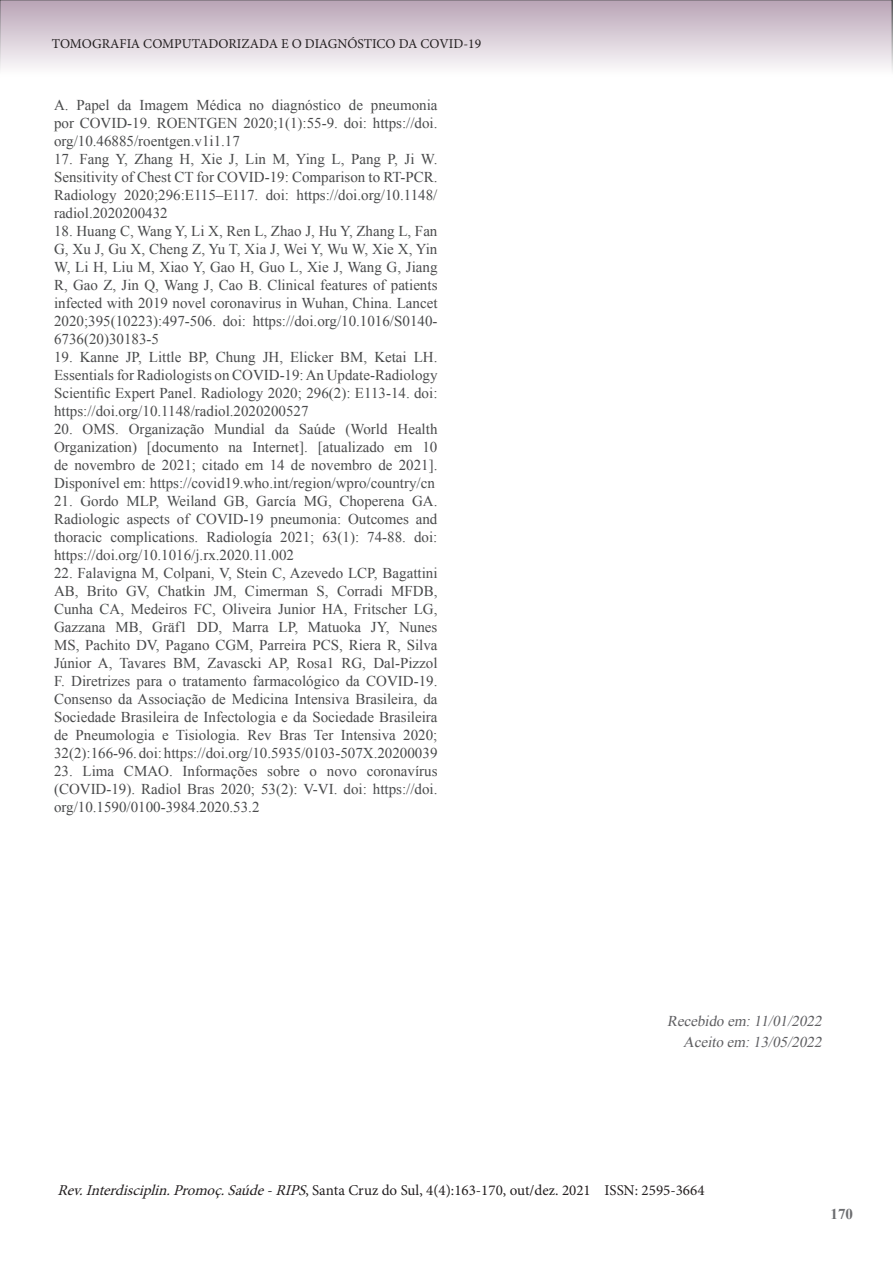
<style>
.page{position:relative;width:893px;height:1263px;background:#fff}
.page>*{position:absolute;margin:0;border:0;box-sizing:border-box;transform-origin:0 0}
.t1{font:15px/18px "Times New Roman";color:#494a4b;text-align:justify}
.t2{font:15px "Minion Pro";color:#231f20}
.t3{font:italic 15px "Times New Roman";color:#5f5f62}
.t4{font:700 15px "Times New Roman";color:#6c6d70}
.t5{font:13.5px "Minion Pro";color:#231f20}
.s1{font-style:italic}
</style>
<div class="page">
<svg style="left:0;top:0;width:893px;height:72px;background:#d8cdd7"></svg>
<p class="t5" style="left:52px;top:35px;width:431px">TOMOGRAFIA COMPUTADORIZADA E O DIAGNÓSTICO DA COVID-19</p>
<p class="t1" style="left:54px;top:96px;width:385px">A. Papel da Imagem Médica no diagnóstico de pneumonia por COVID-19. ROENTGEN 2020;1(1):55-9. doi: https://doi. org/10.46885/roentgen.v1i1.17</p>
<p class="t1" style="left:54px;top:150px;width:385px">17. Fang Y, Zhang H, Xie J, Lin M, Ying L, Pang P, Ji W.<br>Sensitivity of Chest CT for COVID-19: Comparison to RT-PCR.<br>Radiology 2020;296:E115–E117. doi: https://doi.org/10.1148/ radiol.2020200432</p>
<p class="t1" style="left:54px;top:222px;width:385px">18. Huang C, Wang Y, Li X, Ren L, Zhao J, Hu Y, Zhang L, Fan G, Xu J, Gu X, Cheng Z, Yu T, Xia J, Wei Y, Wu W, Xie X, Yin W, Li H, Liu M, Xiao Y, Gao H, Guo L, Xie J, Wang G, Jiang R, Gao Z, Jin Q, Wang J, Cao B. Clinical features of patients infected with 2019 novel coronavirus in Wuhan, China. Lancet 2020;395(10223):497-506. doi: https://doi.org/10.1016/S0140- 6736(20)30183-5</p>
<p class="t1" style="left:54px;top:348px;width:385px">19. Kanne JP, Little BP, Chung JH, Elicker BM, Ketai LH.<br>Essentials for Radiologists on COVID-19: An Update-Radiology Scientific Expert Panel. Radiology 2020; 296(2): E113-14. doi: https://doi.org/10.1148/radiol.2020200527</p>
<p class="t1" style="left:54px;top:420px;width:385px">20. OMS. Organização Mundial da Saúde (World Health Organization) [documento na Internet]. [atualizado em 10 de novembro de 2021; citado em 14 de novembro de 2021].<br>Disponível em: https://covid19.who.int/region/wpro/country/cn</p>
<p class="t1" style="left:54px;top:492px;width:385px">21. Gordo MLP, Weiland GB, García MG, Choperena GA.<br>Radiologic aspects of COVID-19 pneumonia: Outcomes and thoracic complications. Radiología 2021; 63(1): 74-88. doi: https://doi.org/10.1016/j.rx.2020.11.002</p>
<p class="t1" style="left:54px;top:564px;width:385px">22. Falavigna M, Colpani, V, Stein C, Azevedo LCP, Bagattini AB, Brito GV, Chatkin JM, Cimerman S, Corradi MFDB, Cunha CA, Medeiros FC, Oliveira Junior HA, Fritscher LG, Gazzana MB, Gräf1 DD, Marra LP, Matuoka JY, Nunes MS, Pachito DV, Pagano CGM, Parreira PCS, Riera R, Silva Júnior A, Tavares BM, Zavascki AP, Rosa1 RG, Dal-Pizzol F. Diretrizes para o tratamento farmacológico da COVID-19.<br>Consenso da Associação de Medicina Intensiva Brasileira, da Sociedade Brasileira de Infectologia e da Sociedade Brasileira de Pneumologia e Tisiologia. Rev Bras Ter Intensiva 2020; 32(2):166-96. doi: https://doi.org/10.5935/0103-507X.20200039</p>
<p class="t1" style="left:54px;top:762px;width:385px">23. Lima CMAO. Informações sobre o novo coronavírus (COVID-19). Radiol Bras 2020; 53(2): V-VI. doi: https://doi. org/10.1590/0100-3984.2020.53.2</p>
<p class="t3" style="left:667px;top:1010px;width:159px">Recebido em:11/01/2022</p>
<p class="t3" style="left:683px;top:1031px;width:143px">Aceito em:13/05/2022</p>
<p class="t2" style="left:57px;top:1180px;width:649px"><span class="s1">Rev.Interdisciplin.Promoç.Saúde-RIPS</span>, Santa Cruz do Sul, 4(4):163-170, out/dez. 2021 ISSN: 2595-3664</p>
<p class="t4" style="left:831px;top:1204px;width:24px">170</p>
</div>
